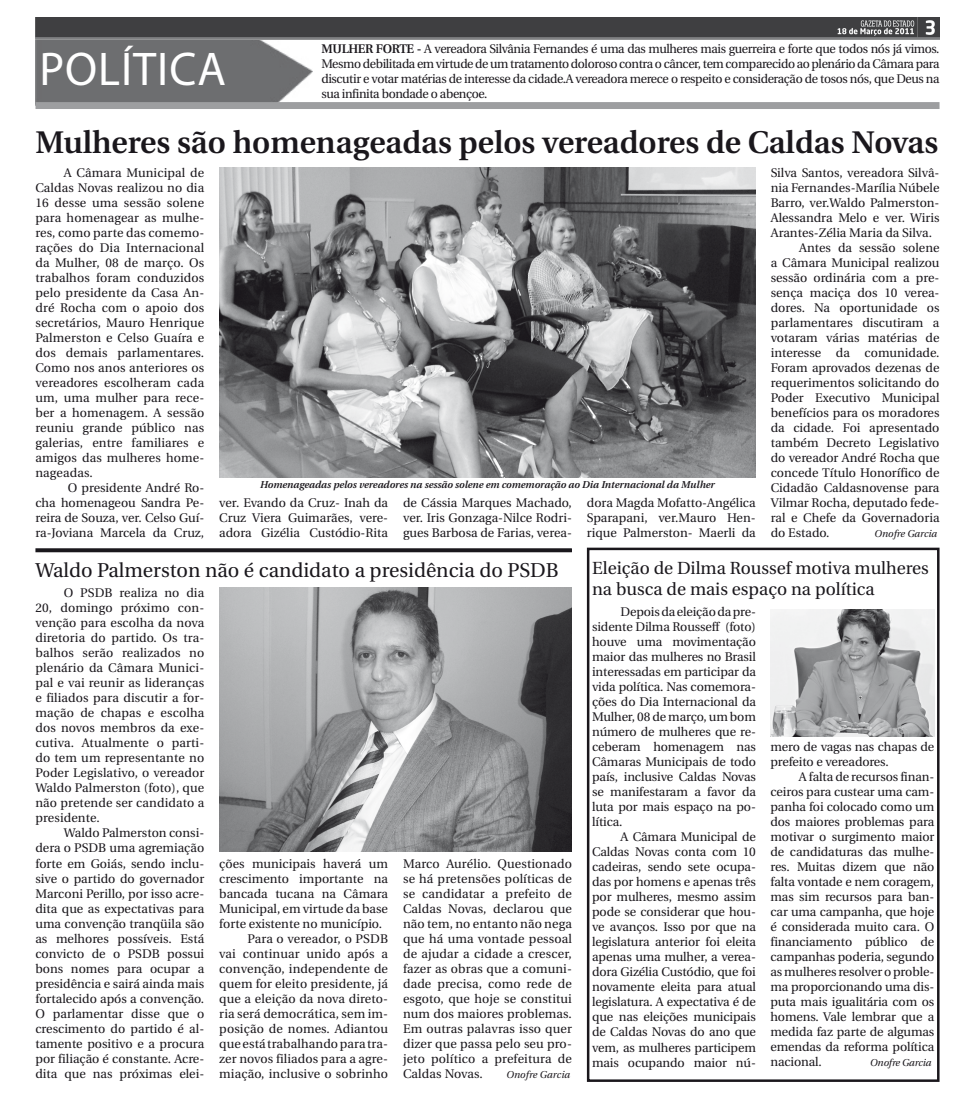
<style>
.page{position:relative;width:975px;height:1099px;background:#fff}
.page>*{position:absolute;margin:0;border:0;box-sizing:border-box;transform-origin:0 0}
.t1{font:47.5px "Myriad Pro";letter-spacing:.02em;color:#fff}
.Corpo_de_Texto{font:600 31.25px "Utopia";color:#1a171c}
.Corpo_de_Texto-2{font:20px "Utopia";color:#1a171c}
.Corpo_de_Texto-3{font:17.5px/20px "Utopia";color:#1a171c}
.Corpo_de_Texto-4{font:12.5px/15px "Utopia";color:#1a171c;text-align:justify}
.Legendas_de_Fotos{font:italic 600 10px "Utopia";color:#1a171c}
.t2{font:italic 10px "Utopia";color:#1a171c}
.s1{font-weight:600}
</style>
<div class="page">
<div style="left:587px;top:547px;width:352px;height:534px;border:2px solid #1a171c"></div>
<img style="left:35px;top:40px;width:278px;height:62px">
<div style="left:35px;top:102px;width:904px;height:7px;background:#9d9ea0"></div>
<img style="left:35px;top:18px;width:904px;height:22px">
<img style="left:219px;top:168px;width:536px;height:309px">
<div style="left:35px;top:548px;width:537px;height:4px;border:1px solid #1a171c"></div>
<img style="left:219px;top:588px;width:353px;height:264px">
<img style="left:770px;top:610px;width:164px;height:126px">
<p class="t1" style="left:39px;top:40px;width:188px">POLÍTICA</p>
<p class="Corpo_de_Texto-4" style="left:321px;top:41px;width:619px"><span class="s1">MULHER FORTE -</span> A vereadora Silvânia Fernandes é uma das mulheres mais guerreira e forte que todos nós já vimos.<br>Mesmo debilitada em virtude de um tratamento doloroso contra o câncer, tem comparecido ao plenário da Câmara para discutir e votar matérias de interesse da cidade.A vereadora merece o respeito e consideração de tosos nós, que Deus na sua infinita bondade o abençoe.</p>
<p class="Corpo_de_Texto" style="left:35px;top:125px;width:904px">Mulheres são homenageadas pelos vereadores de Caldas Novas</p>
<p class="Corpo_de_Texto-4" style="left:35px;top:166px;width:170px;text-indent:28px">A Câmara Municipal de Caldas Novas realizou no dia 16 desse uma sessão solene para homenagear as mulhe&shy;res, como parte das comemo&shy;rações do Dia Internacional da Mulher, 08 de março. Os trabalhos foram conduzidos pelo presidente da Casa An&shy;dré Rocha com o apoio dos secretários, Mauro Henrique Palmerston e Celso Guaíra e dos demais parlamentares.<br>Como nos anos anteriores os vereadores escolheram cada um, uma mulher para rece&shy;ber a homenagem. A sessão reuniu grande público nas galerias, entre familiares e amigos das mulheres home&shy;nageadas.</p>
<p class="Corpo_de_Texto-4" style="left:35px;top:481px;width:170px;text-indent:32px">O presidente André Ro&shy;cha homenageou Sandra Pe&shy;reira de Souza, ver. Celso Guí&shy;ra-Joviana Marcela da Cruz,</p>
<p class="Corpo_de_Texto-4" style="left:770px;top:166px;width:170px">Silva Santos, vereadora Silvâ-</p>
<p class="Corpo_de_Texto-4" style="left:770px;top:181px;width:170px">nia Fernandes-Marília Núbele</p>
<p class="Corpo_de_Texto-4" style="left:770px;top:196px;width:170px">Barro, ver.Waldo Palmerston-</p>
<p class="Corpo_de_Texto-4" style="left:770px;top:211px;width:170px">Alessandra Melo e ver. Wiris</p>
<p class="Corpo_de_Texto-4" style="left:770px;top:226px;width:163px">Arantes-Zélia Maria da Silva.</p>
<p class="Corpo_de_Texto-4" style="left:799px;top:241px;width:142px">Antes da sessão solene</p>
<p class="Corpo_de_Texto-4" style="left:770px;top:256px;width:170px">a Câmara Municipal realizou</p>
<p class="Corpo_de_Texto-4" style="left:770px;top:271px;width:170px">sessão ordinária com a pre-</p>
<p class="Corpo_de_Texto-4" style="left:770px;top:286px;width:170px">sença maciça dos 10 verea-</p>
<p class="Corpo_de_Texto-4" style="left:770px;top:301px;width:170px">dores. Na oportunidade os</p>
<p class="Corpo_de_Texto-4" style="left:770px;top:316px;width:170px">parlamentares discutiram a</p>
<p class="Corpo_de_Texto-4" style="left:770px;top:331px;width:170px">votaram várias matérias de</p>
<p class="Corpo_de_Texto-4" style="left:770px;top:346px;width:170px">interesse da comunidade.</p>
<p class="Corpo_de_Texto-4" style="left:770px;top:361px;width:170px">Foram aprovados dezenas de</p>
<p class="Corpo_de_Texto-4" style="left:770px;top:376px;width:170px">requerimentos solicitando do</p>
<p class="Corpo_de_Texto-4" style="left:770px;top:391px;width:170px">Poder Executivo Municipal</p>
<p class="Corpo_de_Texto-4" style="left:770px;top:406px;width:170px">benefícios para os moradores</p>
<p class="Corpo_de_Texto-4" style="left:770px;top:421px;width:170px">da cidade. Foi apresentado</p>
<p class="Corpo_de_Texto-4" style="left:770px;top:436px;width:170px">também Decreto Legislativo</p>
<p class="Corpo_de_Texto-4" style="left:770px;top:451px;width:170px">do vereador André Rocha que</p>
<p class="Corpo_de_Texto-4" style="left:770px;top:466px;width:170px">concede Título Honorífico de</p>
<p class="Corpo_de_Texto-4" style="left:770px;top:481px;width:170px">Cidadão Caldasnovense para</p>
<p class="Corpo_de_Texto-4" style="left:770px;top:496px;width:170px">Vilmar Rocha, deputado fede-</p>
<p class="Corpo_de_Texto-4" style="left:770px;top:511px;width:170px">ral e Chefe da Governadoria</p>
<p class="Corpo_de_Texto-4" style="left:770px;top:526px;width:60px">do Estado.</p>
<p class="t2" style="left:874px;top:528px;width:64px">Onofre Garcia</p>
<p class="Legendas_de_Fotos" style="left:260px;top:478px;width:456px">Homenageadas pelos vereadores na sessão solene em comemoração ao Dia Internacional da Mulher</p>
<p class="Corpo_de_Texto-4" style="left:219px;top:496px;width:170px">ver. Evando da Cruz- Inah da Cruz Viera Guimarães, vere&shy;adora Gizélia Custódio-Rita</p>
<p class="Corpo_de_Texto-4" style="left:403px;top:496px;width:170px">de Cássia Marques Machado, ver. Iris Gonzaga-Nilce Rodri&shy;gues Barbosa de Farias, verea-</p>
<p class="Corpo_de_Texto-4" style="left:587px;top:496px;width:170px">dora Magda Mofatto-Angélica Sparapani, ver.Mauro Hen&shy;rique Palmerston- Maerli da</p>
<p class="Corpo_de_Texto-2" style="left:35px;top:558px;width:524px">Waldo Palmerston não é candidato a presidência do PSDB</p>
<p class="Corpo_de_Texto-4" style="left:35px;top:586px;width:170px;text-indent:28px">O PSDB realiza no dia 20, domingo próximo con&shy;venção para escolha da nova diretoria do partido. Os tra&shy;balhos serão realizados no plenário da Câmara Munici&shy;pal e vai reunir as lideranças e filiados para discutir a for&shy;mação de chapas e escolha dos novos membros da exe&shy;cutiva. Atualmente o parti&shy;do tem um representante no Poder Legislativo, o vereador Waldo Palmerston (foto), que não pretende ser candidato a presidente.</p>
<p class="Corpo_de_Texto-4" style="left:35px;top:826px;width:170px;text-indent:28px">Waldo Palmerston consi&shy;dera o PSDB uma agremiação forte em Goiás, sendo inclu&shy;sive o partido do governador Marconi Perillo, por isso acre&shy;dita que as expectativas para uma convenção tranqüila são as melhores possíveis. Está convicto de o PSDB possui bons nomes para ocupar a presidência e sairá ainda mais fortalecido após a convenção.<br>O parlamentar disse que o crescimento do partido é al&shy;tamente positivo e a procura por filiação é constante. Acre&shy;dita que nas próximas elei-</p>
<p class="Corpo_de_Texto-4" style="left:219px;top:856px;width:170px">ções municipais haverá um</p>
<p class="Corpo_de_Texto-4" style="left:219px;top:871px;width:170px">crescimento importante na</p>
<p class="Corpo_de_Texto-4" style="left:219px;top:886px;width:170px">bancada tucana na Câmara</p>
<p class="Corpo_de_Texto-4" style="left:219px;top:901px;width:170px">Municipal, em virtude da base</p>
<p class="Corpo_de_Texto-4" style="left:219px;top:916px;width:164px">forte existente no município.</p>
<p class="Corpo_de_Texto-4" style="left:247px;top:931px;width:142px">Para o vereador, o PSDB</p>
<p class="Corpo_de_Texto-4" style="left:219px;top:946px;width:170px">vai continuar unido após a</p>
<p class="Corpo_de_Texto-4" style="left:219px;top:961px;width:170px">convenção, independente de</p>
<p class="Corpo_de_Texto-4" style="left:219px;top:976px;width:170px">quem for eleito presidente, já</p>
<p class="Corpo_de_Texto-4" style="left:219px;top:991px;width:170px">que a eleição da nova direto-</p>
<p class="Corpo_de_Texto-4" style="left:219px;top:1006px;width:170px">ria será democrática, sem im-</p>
<p class="Corpo_de_Texto-4" style="left:219px;top:1021px;width:170px">posição de nomes. Adiantou</p>
<p class="Corpo_de_Texto-4" style="left:219px;top:1036px;width:170px">que está trabalhando para tra-</p>
<p class="Corpo_de_Texto-4" style="left:219px;top:1051px;width:170px">zer novos filiados para a agre-</p>
<p class="Corpo_de_Texto-4" style="left:219px;top:1066px;width:170px">miação, inclusive o sobrinho</p>
<p class="Corpo_de_Texto-4" style="left:403px;top:856px;width:170px">Marco Aurélio. Questionado se há pretensões políticas de se candidatar a prefeito de Caldas Novas, declarou que não tem, no entanto não nega que há uma vontade pessoal de ajudar a cidade a crescer, fazer as obras que a comuni&shy;dade precisa, como rede de esgoto, que hoje se constitui num dos maiores problemas.<br>Em outras palavras isso quer dizer que passa pelo seu pro&shy;jeto político a prefeitura de Caldas Novas.</p>
<p class="t2" style="left:506px;top:1068px;width:65px">Onofre Garcia</p>
<p class="Corpo_de_Texto-3" style="left:592px;top:559px;width:338px">Eleição de Dilma Roussef motiva mulheres na busca de mais espaço na política</p>
<p class="Corpo_de_Texto-4" style="left:592px;top:604px;width:165px;text-indent:28px">Depois da eleição da pre&shy;sidente Dilma Rousseff (foto) houve uma movimentação maior das mulheres no Brasil interessadas em participar da vida política. Nas comemora&shy;ções do Dia Internacional da Mulher, 08 de março, um bom número de mulheres que re&shy;ceberam homenagem nas Câmaras Municipais de todo país, inclusive Caldas Novas se manifestaram a favor da luta por mais espaço na po&shy;lítica.</p>
<p class="Corpo_de_Texto-4" style="left:592px;top:829px;width:165px;text-indent:28px">A Câmara Municipal de Caldas Novas conta com 10 cadeiras, sendo sete ocupa&shy;das por homens e apenas três por mulheres, mesmo assim pode se considerar que hou&shy;ve avanços. Isso por que na legislatura anterior foi eleita apenas uma mulher, a verea&shy;dora Gizélia Custódio, que foi novamente eleita para atual legislatura. A expectativa é de que nas eleições municipais de Caldas Novas do ano que vem, as mulheres participem mais ocupando maior nú-</p>
<p class="Corpo_de_Texto-4" style="left:770px;top:739px;width:165px">mero de vagas nas chapas de prefeito e vereadores.</p>
<p class="Corpo_de_Texto-4" style="left:770px;top:769px;width:165px;text-indent:28px">A falta de recursos finan&shy;ceiros para custear uma cam&shy;panha foi colocado como um dos maiores problemas para motivar o surgimento maior de candidaturas das mulhe&shy;res. Muitas dizem que não falta vontade e nem coragem, mas sim recursos para ban&shy;car uma campanha, que hoje é considerada muito cara. O financiamento público de campanhas poderia, segundo as mulheres resolver o proble&shy;ma proporcionando uma dis&shy;puta mais igualitária com os homens. Vale lembrar que a medida faz parte de algumas emendas da reforma política nacional.</p>
<p class="t2" style="left:870px;top:1057px;width:63px">Onofre Garcia</p>
</div>
